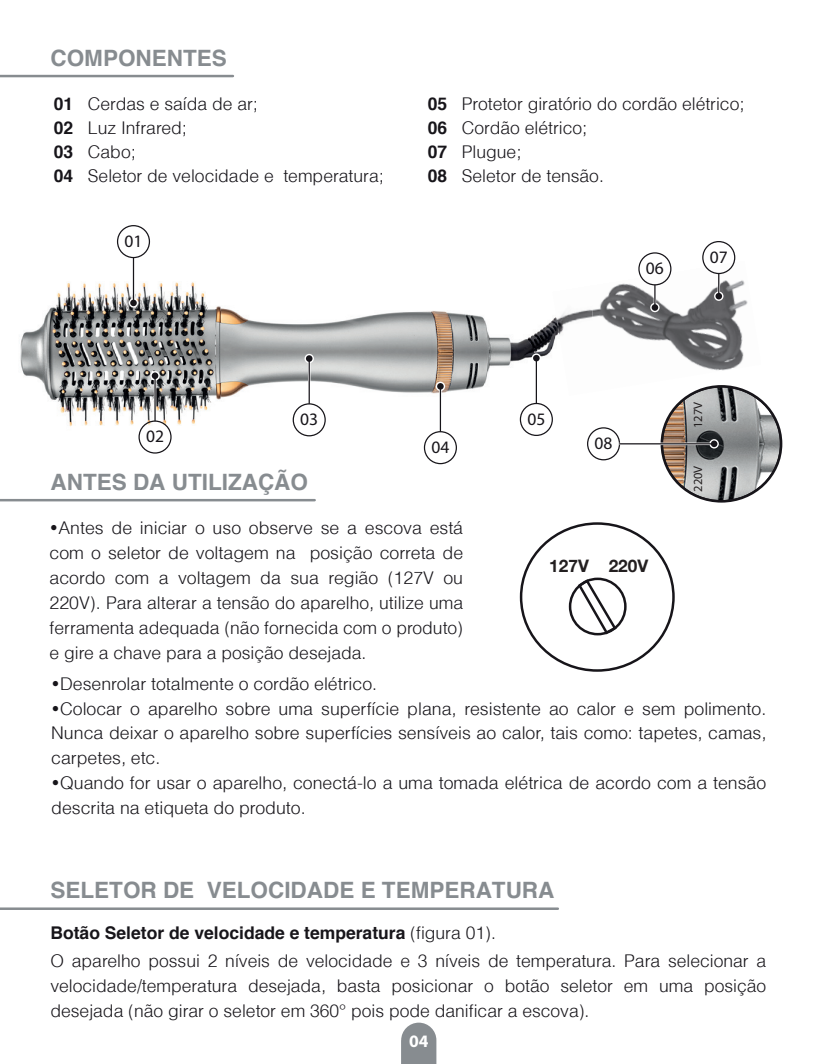
<style>
.page{position:relative;width:815px;height:1064px;background:#fff}
.page>*{position:absolute;margin:0;border:0;box-sizing:border-box;transform-origin:0 0}
.t1{font:700 22.5px "Helvetica";color:#878c90}
.t2{font:300 17.5px/24px "Helvetica";color:#17151a}
.t3{font:17.5px "Myriad Pro";color:#17151a}
.t4{font:700 17.5px "Myriad Pro";color:#fff}
.t5{font:700 17.25px "Helvetica Neue";color:#231f20}
.t6{font:12.5px "Myriad Pro";color:#231f20}
.s1{font-weight:700}
</style>
<div class="page">
<img style="left:592px;top:260px;width:156px;height:126px">
<img style="left:20px;top:254px;width:572px;height:189px">
<img style="left:552px;top:285px;width:40px;height:110px">
<hr style="left:132px;top:257px;width:3px;height:46px;background:#fff">
<svg style="left:129px;top:298px;width:9px;height:9px"></svg>
<hr style="left:133px;top:257px;width:1px;height:46px;background:#17151a">
<div style="left:130px;top:299px;width:7px;height:7px;background:#17151a;border-radius:50%"></div>
<div style="left:117px;top:225px;width:33px;height:33px;border:1px solid #17151a;border-radius:50%"></div>
<svg style="left:650px;top:303px;width:10px;height:9px"></svg>
<hr style="left:654px;top:285px;width:2px;height:22px;background:#17151a">
<div style="left:652px;top:304px;width:6px;height:7px;background:#17151a;border-radius:50%"></div>
<div style="left:638px;top:252px;width:33px;height:33px;border:1px solid #17151a;border-radius:50%"></div>
<hr style="left:717px;top:273px;width:3px;height:23px;background:#fff">
<svg style="left:714px;top:291px;width:9px;height:10px"></svg>
<svg style="left:718px;top:274px;width:1px;height:19px"></svg>
<div style="left:715px;top:293px;width:7px;height:6px;background:#17151a;border-radius:50%"></div>
<div style="left:702px;top:241px;width:33px;height:33px;border:1px solid #17151a;border-radius:50%"></div>
<hr style="left:308px;top:358px;width:2px;height:46px;background:#fff">
<svg style="left:305px;top:354px;width:9px;height:9px"></svg>
<hr style="left:309px;top:358px;width:1px;height:46px;background:#17151a">
<div style="left:306px;top:355px;width:6px;height:7px;background:#17151a;border-radius:50%"></div>
<div style="left:293px;top:403px;width:33px;height:33px;border:1px solid #17151a;border-radius:50%"></div>
<svg style="left:150px;top:371px;width:10px;height:9px"></svg>
<hr style="left:154px;top:375px;width:2px;height:46px;background:#17151a">
<div style="left:152px;top:372px;width:6px;height:7px;background:#17151a;border-radius:50%"></div>
<div style="left:138px;top:420px;width:34px;height:33px;border:1px solid #17151a;border-radius:50%"></div>
<hr style="left:439px;top:386px;width:3px;height:45px;background:#fff">
<svg style="left:436px;top:381px;width:9px;height:10px"></svg>
<hr style="left:440px;top:386px;width:1px;height:45px;background:#17151a">
<div style="left:437px;top:383px;width:7px;height:6px;background:#17151a;border-radius:50%"></div>
<div style="left:424px;top:431px;width:33px;height:33px;border:1px solid #17151a;border-radius:50%"></div>
<hr style="left:535px;top:358px;width:3px;height:45px;background:#fff">
<svg style="left:532px;top:353px;width:9px;height:10px"></svg>
<hr style="left:536px;top:358px;width:1px;height:45px;background:#17151a">
<div style="left:533px;top:355px;width:7px;height:6px;background:#17151a;border-radius:50%"></div>
<div style="left:520px;top:402px;width:33px;height:34px;border:1px solid #17151a;border-radius:50%"></div>
<svg style="left:401px;top:1022px;width:35px;height:41px"></svg>
<hr style="left:0;top:75px;width:233px;height:2px;background:#878c90">
<hr style="left:0;top:498px;width:315px;height:3px;background:#878c90">
<hr style="left:0;top:907px;width:558px;height:2px;background:#878c90">
<div style="left:587px;top:427px;width:33px;height:33px;border:1px solid #17151a;border-radius:50%"></div>
<svg style="left:662px;top:386px;width:119px;height:115px"></svg>
<div style="left:661px;top:385px;width:121px;height:117px;border:2px solid #17151a;border-radius:50%"></div>
<hr style="left:619px;top:442px;width:95px;height:3px;background:#fff">
<svg style="left:709px;top:439px;width:10px;height:9px"></svg>
<hr style="left:619px;top:443px;width:95px;height:1px;background:#17151a">
<div style="left:711px;top:440px;width:6px;height:7px;background:#17151a;border-radius:50%"></div>
<div style="left:569px;top:577px;width:58px;height:58px;border:2px solid #17151a;border-radius:50%"></div>
<svg style="left:576px;top:577px;width:42px;height:58px"></svg>
<p class="t1" style="left:51px;top:44px;width:178px">COMPONENTES</p>
<p class="t2" style="left:54px;top:92px;width:331px"><span class="s1">01</span> Cerdas e saída de ar;<br><span class="s1">02</span> Luz Infrared;<br><span class="s1">03</span> Cabo;<br><span class="s1">04</span> Seletor de velocidade e temperatura;</p>
<p class="t2" style="left:428px;top:92px;width:318px"><span class="s1">05</span> Protetor giratório do cordão elétrico;<br><span class="s1">06</span> Cordão elétrico;<br><span class="s1">07</span> Plugue;<br><span class="s1">08</span> Seletor de tensão.</p>
<p class="t3" style="left:125px;top:230px;width:19px">01</p>
<p class="t3" style="left:146px;top:425px;width:19px">02</p>
<p class="t3" style="left:300px;top:408px;width:19px">03</p>
<p class="t1" style="left:51px;top:467px;width:259px">ANTES DA UTILIZAÇÃO</p>
<p class="t3" style="left:431px;top:436px;width:19px">04</p>
<p class="t2" style="left:50px;top:515px;width:415px;line-height:25px;text-align:justify">•Antes de iniciar o uso observe se a escova está com o seletor de voltagem na posição correta de acordo com a voltagem da sua região (127V ou 220V). Para alterar a tensão do aparelho, utilize uma ferramenta adequada (não fornecida com o produto) e gire a chave para a posição desejada.</p>
<p class="t3" style="left:646px;top:257px;width:19px">06</p>
<p class="t3" style="left:710px;top:246px;width:19px">07</p>
<p class="t3" style="left:527px;top:408px;width:19px">05</p>
<p class="t3" style="left:595px;top:432px;width:19px">08</p>
<p class="t5" style="left:549px;top:554px;width:101px">127V 220V</p>
<p class="t6" style="left:690px;top:427px;width:28px;rotate:-90deg">127V</p>
<p class="t6" style="left:690px;top:491px;width:28px;rotate:-90deg">220V</p>
<p class="t2" style="left:51px;top:671px;width:327px">•Desenrolar totalmente o cordão elétrico.</p>
<p class="t2" style="left:51px;top:695px;width:717px;line-height:24.8px;text-align:justify">•Colocar o aparelho sobre uma superfície plana, resistente ao calor e sem polimento.<br>Nunca deixar o aparelho sobre superfícies sensíveis ao calor, tais como: tapetes, camas, carpetes, etc.</p>
<p class="t2" style="left:51px;top:769px;width:717px;line-height:24.8px">•Quando for usar o aparelho, conectá-lo a uma tomada elétrica de acordo com a tensão descrita na etiqueta do produto.</p>
<p class="t1" style="left:51px;top:875px;width:505px">SELETOR DE VELOCIDADE E TEMPERATURA</p>
<p class="t2" style="left:50px;top:918px;width:717px;line-height:27.5px"><span class="s1">Botão Seletor de velocidade e temperatura</span> (figura 01).<br>O aparelho possui 2 níveis de velocidade e 3 níveis de temperatura. Para selecionar a</p>
<p class="t2" style="left:50px;top:972px;width:717px;line-height:25px">velocidade/temperatura desejada, basta posicionar o botão seletor em uma posição desejada (não girar o seletor em 360° pois pode danificar a escova).</p>
<p class="t4" style="left:409px;top:1028px;width:21px">04</p>
</div>
